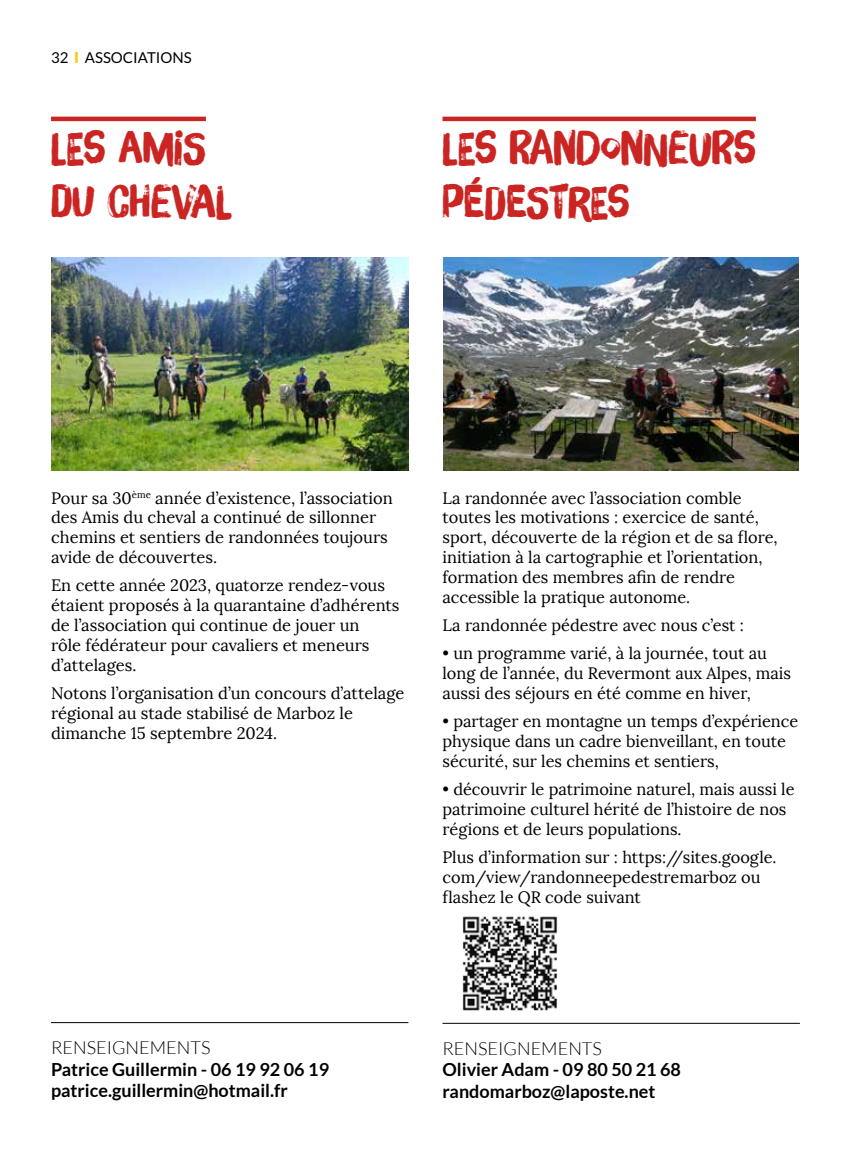
<style>
.page{position:relative;width:851px;height:1149px;background:#fff}
.page>*{position:absolute;margin:0;border:0;box-sizing:border-box;transform-origin:0 0}
.t1{font:45px/54px "Brush Up";color:#ca2523}
.t2{font:700 18px/21.6px "Lato";color:#000}
.t3{font:300 18px "Lato";color:#000}
.t4{font:16.5px/19.8px "Lora";color:#000}
.t5{font:15px "Lato";color:#000}
.s1{font-weight:900;color:#fec811}
</style>
<div class="page">
<hr style="left:51px;top:1022px;width:357px;height:1px;background:#000">
<hr style="left:442px;top:1022px;width:357px;height:1px;background:#000">
<hr style="left:51px;top:117px;width:155px;height:4px;background:#ca2523">
<hr style="left:442px;top:117px;width:313px;height:4px;background:#ca2523">
<img style="left:444px;top:257px;width:354px;height:213px">
<img style="left:51px;top:257px;width:357px;height:213px">
<img style="left:462px;top:916px;width:96px;height:94px">
<p class="t5" style="left:51px;top:49px;width:142px">32 <span class="s1">I</span> ASSOCIATIONS</p>
<h1 class="t1" style="left:51px;top:120px;width:114px">LES AMIS<br>DU CHEVAL</h1>
<h1 class="t1" style="left:442px;top:120px;width:91px">LES RANDONNEURS<br>PÉDESTRES</h1>
<p class="t4" style="left:51px;top:487px;width:343px">Pour sa 30<sup>ème</sup> année d’existence, l’association des Amis du cheval a continué de sillonner chemins et sentiers de randonnées toujours avide de découvertes.</p>
<p class="t4" style="left:51px;top:575px;width:350px">En cette année 2023, quatorze rendez-vous étaient proposés à la quarantaine d’adhérents de l’association qui continue de jouer un<br>rôle fédérateur pour cavaliers et meneurs d’attelages.</p>
<p class="t4" style="left:51px;top:683px;width:355px">Notons l’organisation d’un concours d’attelage régional au stade stabilisé de Marboz le dimanche 15 septembre 2024.</p>
<p class="t4" style="left:442px;top:487px;width:337px">La randonnée avec l’association comble toutes les motivations : exercice de santé, sport, découverte de la région et de sa flore, initiation à la cartographie et l’orientation, formation des membres afin de rendre accessible la pratique autonome.</p>
<p class="t4" style="left:442px;top:615px;width:303px">La randonnée pédestre avec nous c’est :</p>
<p class="t4" style="left:442px;top:643px;width:350px">• un programme varié, à la journée, tout au long de l’année, du Revermont aux Alpes, mais aussi des séjours en été comme en hiver,</p>
<p class="t4" style="left:442px;top:711px;width:357px">• partager en montagne un temps d’expérience physique dans un cadre bienveillant, en toute sécurité, sur les chemins et sentiers,</p>
<p class="t4" style="left:442px;top:779px;width:353px">• découvrir le patrimoine naturel, mais aussi le patrimoine culturel hérité de l’histoire de nos régions et de leurs populations.</p>
<p class="t4" style="left:442px;top:847px;width:335px">Plus d’information sur : https://sites.google. com/view/randonneepedestremarboz ou flashez le QR code suivant</p>
<p class="t3" style="left:51px;top:1037px;width:161px">RENSEIGNEMENTS</p>
<p class="t2" style="left:51px;top:1057px;width:279px">Patrice Guillermin - 06 19 92 06 19 patrice.guillermin@hotmail.fr</p>
<p class="t3" style="left:442px;top:1038px;width:161px">RENSEIGNEMENTS</p>
<p class="t2" style="left:442px;top:1058px;width:240px">Olivier Adam - 09 80 50 21 68 randomarboz@laposte.net</p>
</div>
